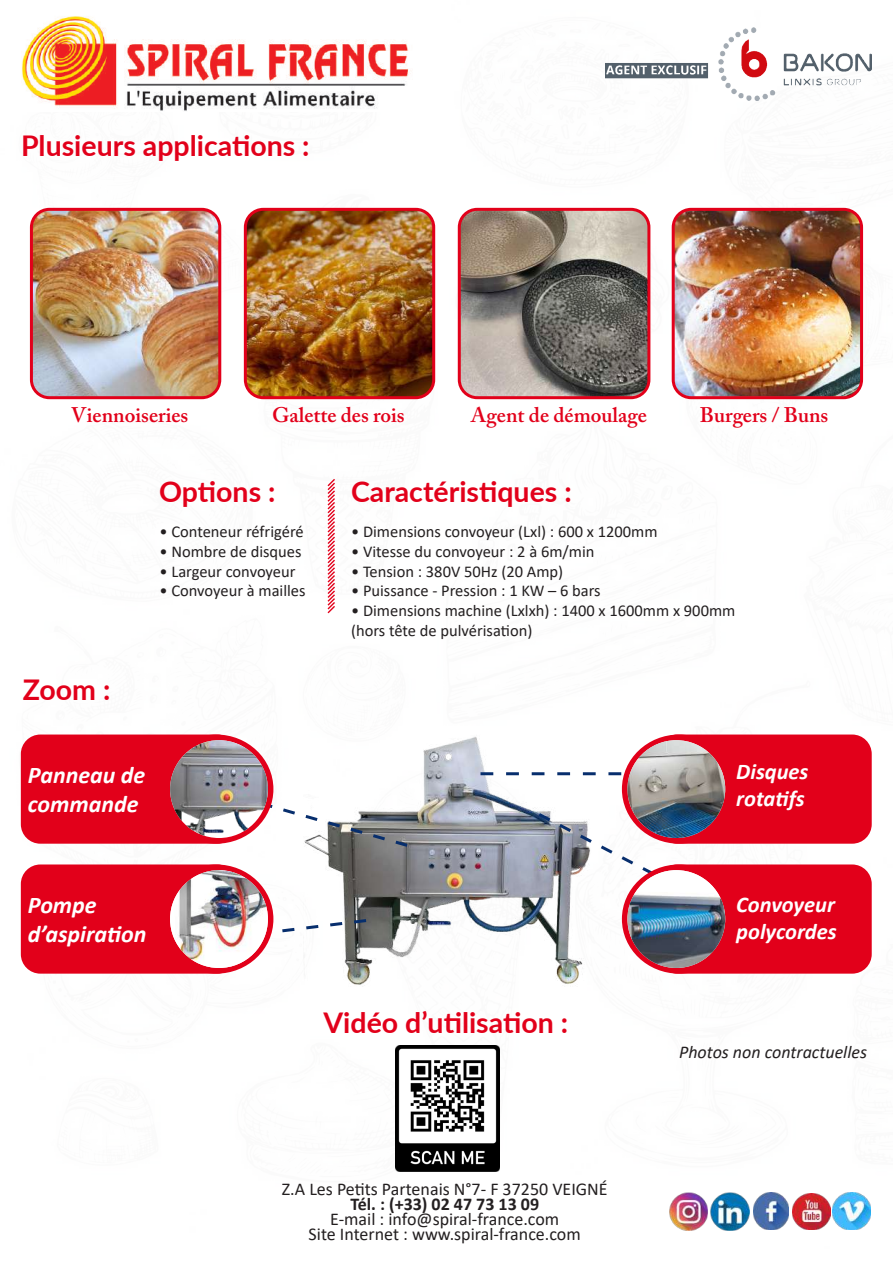
<style>
.page{position:relative;width:893px;height:1263px;background:#fff}
.page>*{position:absolute;margin:0;border:0;box-sizing:border-box;transform-origin:0 0}
.t1{font:700 28.5px "Lato";color:#e2001a}
.t2{font:italic 700 24px/28.8px "Calibri";color:#fff}
.t3{font:italic 700 22.5px/27px "Calibri";color:#fff}
.t4{font:600 21px "Adobe Caslon Pro";color:#e2001a}
.t5{font:18px/15px "Calibri";color:#231f20;text-align:center}
.t6{font:italic 18px "Calibri";color:#231f20}
.t7{font:700 18px "Calibri";color:#231f20}
.t8{font:16.5px/19.8px "Calibri";color:#231f20}
</style>
<div class="page">
<svg style="left:327px;top:479px;width:8px;height:135px"></svg>
<img style="left:22px;top:16px;width:389px;height:95px">
<img style="left:34px;top:209px;width:186px;height:189px">
<div style="left:30px;top:208px;width:191px;height:191px;border:3px solid #e2001a;border-radius:18px"></div>
<img style="left:245px;top:209px;width:189px;height:189px">
<div style="left:244px;top:208px;width:191px;height:191px;border:3px solid #e2001a;border-radius:18px"></div>
<img style="left:673px;top:209px;width:186px;height:188px">
<div style="left:672px;top:208px;width:191px;height:191px;border:3px solid #e2001a;border-radius:18px"></div>
<img style="left:316px;top:737px;width:275px;height:248px">
<svg style="left:480px;top:772px;width:145px;height:3px"></svg>
<svg style="left:224px;top:787px;width:187px;height:62px"></svg>
<svg style="left:255px;top:917px;width:114px;height:41px"></svg>
<svg style="left:535px;top:810px;width:136px;height:100px"></svg>
<div style="left:659px;top:866px;width:211px;height:106px;background:#e2001a;border-radius:18px"></div>
<div style="left:658px;top:864px;width:214px;height:110px;border:3px solid #e2001a;border-radius:18px"></div>
<div style="left:623px;top:866px;width:112px;height:106px;background:#e2001a;border-radius:50%"></div>
<div style="left:622px;top:864px;width:114px;height:110px;border:3px solid #e2001a;border-radius:50%"></div>
<img style="left:627px;top:870px;width:98px;height:98px;border-radius:49px">
<div style="left:659px;top:736px;width:211px;height:106px;background:#e2001a;border-radius:18px"></div>
<div style="left:658px;top:734px;width:214px;height:110px;border:3px solid #e2001a;border-radius:18px"></div>
<div style="left:623px;top:736px;width:112px;height:106px;background:#e2001a;border-radius:50%"></div>
<div style="left:622px;top:734px;width:114px;height:110px;border:3px solid #e2001a;border-radius:50%"></div>
<img style="left:627px;top:740px;width:98px;height:98px;border-radius:49px">
<div style="left:22px;top:866px;width:213px;height:106px;background:#e2001a;border-radius:18px"></div>
<div style="left:21px;top:864px;width:216px;height:110px;border:3px solid #e2001a;border-radius:18px"></div>
<div style="left:161px;top:866px;width:111px;height:106px;background:#e2001a;border-radius:50%"></div>
<div style="left:159px;top:864px;width:114px;height:110px;border:3px solid #e2001a;border-radius:50%"></div>
<img style="left:170px;top:870px;width:98px;height:98px;border-radius:49px">
<div style="left:22px;top:736px;width:213px;height:106px;background:#e2001a;border-radius:18px"></div>
<div style="left:21px;top:734px;width:216px;height:110px;border:3px solid #e2001a;border-radius:18px"></div>
<div style="left:161px;top:736px;width:111px;height:106px;background:#e2001a;border-radius:50%"></div>
<div style="left:159px;top:734px;width:114px;height:110px;border:3px solid #e2001a;border-radius:50%"></div>
<img style="left:170px;top:740px;width:98px;height:98px;border-radius:49px">
<img style="left:396px;top:1046px;width:103px;height:126px">
<img style="left:605px;top:28px;width:267px;height:73px">
<img style="left:459px;top:209px;width:190px;height:189px">
<div style="left:458px;top:208px;width:192px;height:191px;border:3px solid #e2001a;border-radius:18px"></div>
<img style="left:753px;top:1193px;width:36px;height:37px">
<img style="left:669px;top:1192px;width:38px;height:38px">
<img style="left:710px;top:1192px;width:39px;height:38px">
<img style="left:832px;top:1192px;width:38px;height:37px">
<img style="left:792px;top:1193px;width:38px;height:37px">
<h1 class="t1" style="left:21px;top:125px;width:290px">Plusieurs applications :</h1>
<p class="t4" style="left:71px;top:402px;width:119px">Viennoiseries</p>
<p class="t4" style="left:272px;top:402px;width:134px">Galette des rois</p>
<p class="t4" style="left:471px;top:402px;width:177px">Agent de démoulage</p>
<p class="t4" style="left:700px;top:402px;width:130px">Burgers / Buns</p>
<h1 class="t1" style="left:159px;top:470px;width:118px">Options :</h1>
<h1 class="t1" style="left:351px;top:470px;width:222px">Caractéristiques :</h1>
<p class="t8" style="left:159px;top:521px;width:146px">• Conteneur réfrigéré</p>
<p class="t8" style="left:159px;top:541px;width:144px">• Nombre de disques</p>
<p class="t8" style="left:159px;top:561px;width:138px">• Largeur convoyeur</p>
<p class="t8" style="left:159px;top:580px;width:148px">• Convoyeur à mailles</p>
<h1 class="t1" style="left:23px;top:669px;width:89px">Zoom :</h1>
<h2 class="t2" style="left:28px;top:760px;width:119px">Panneau de commande</h2>
<p class="t8" style="left:351px;top:521px;width:308px">• Dimensions convoyeur (Lxl) : 600 x 1200mm</p>
<p class="t8" style="left:351px;top:541px;width:245px">• Vitesse du convoyeur : 2 à 6m/min</p>
<p class="t8" style="left:351px;top:561px;width:214px">• Tension : 380V 50Hz (20 Amp)</p>
<p class="t8" style="left:351px;top:580px;width:251px">• Puissance - Pression : 1 KW – 6 bars</p>
<p class="t8" style="left:351px;top:600px;width:386px">• Dimensions machine (Lxlxh) : 1400 x 1600mm x 900mm (hors tête de pulvérisation)</p>
<h3 class="t3" style="left:736px;top:757px;width:74px">Disques rotatifs</h3>
<h2 class="t2" style="left:28px;top:890px;width:120px">Pompe d’aspiration</h2>
<h1 class="t1" style="left:323px;top:1002px;width:246px">Vidéo d’utilisation :</h1>
<h3 class="t3" style="left:736px;top:890px;width:102px">Convoyeur polycordes</h3>
<p class="t6" style="left:679px;top:1039px;width:190px">Photos non contractuelles</p>
<p class="t5" style="left:282px;top:1181px;width:327px">Z.A Les Petits Partenais N°7- F 37250 VEIGNÉ</p>
<p class="t7" style="left:350px;top:1191px;width:190px">Tél. : (+33) 02 47 73 13 09</p>
<p class="t5" style="left:309px;top:1211px;width:274px">E-mail : info@spiral-france.com<br>Site Internet : www.spiral-france.com</p>
</div>
